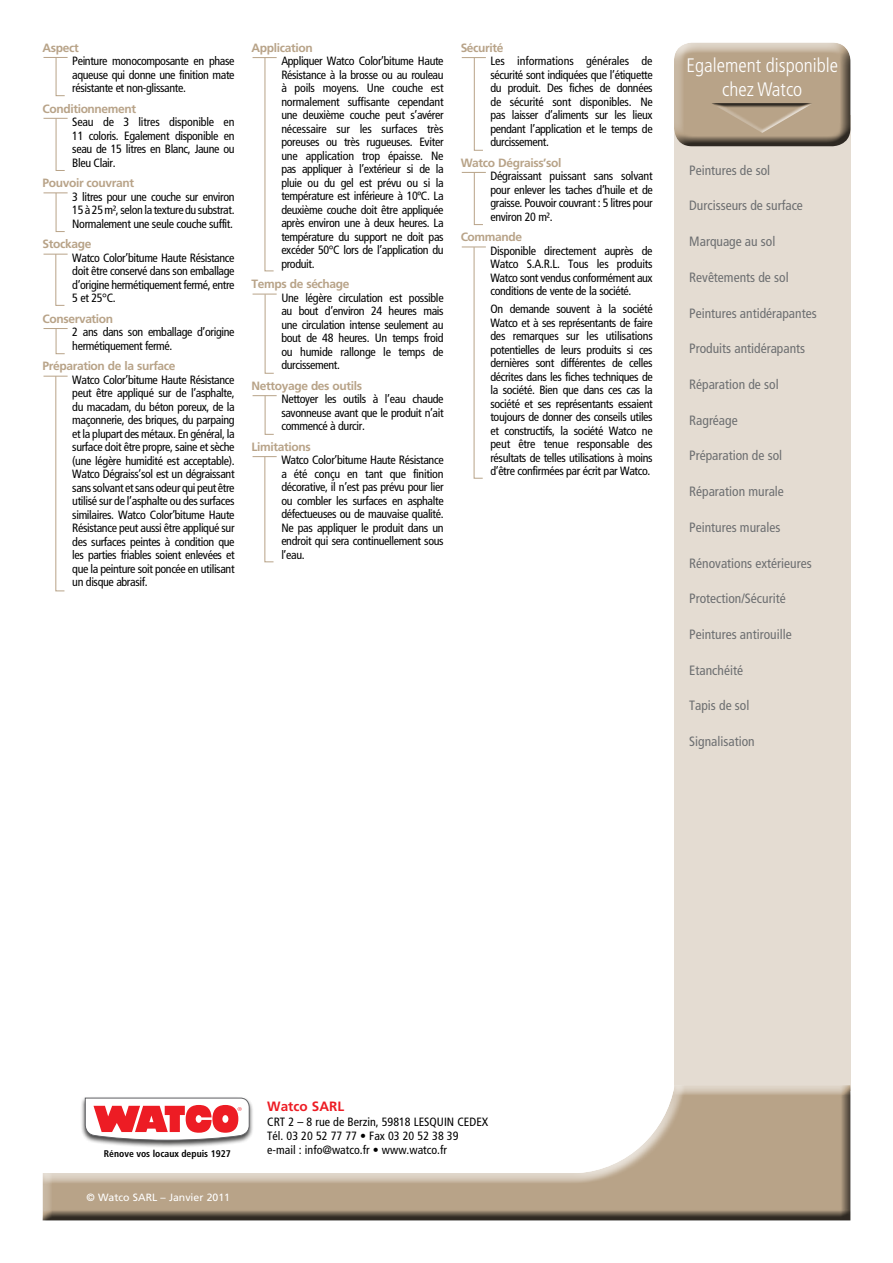
<style>
.page{position:relative;width:893px;height:1263px;background:#fff}
.page>*{position:absolute;margin:0;border:0;box-sizing:border-box;transform-origin:0 0}
.t1{font:300 condensed 19.5px/23.4px "Frutiger";color:#fff;text-align:center}
.t2{font:condensed 13.5px "Frutiger";color:#6d6f71}
.t3{font:700 13.5px "Frutiger";color:#ed1c24}
.t4{font:condensed 12px/13.5px "Frutiger";letter-spacing:-.03em;color:#000;text-align:justify}
.t5{font:700 12px "Frutiger";letter-spacing:-.03em;color:#b8a388}
.t6{font:condensed 12px/14.4px "Frutiger";color:#000}
.t7{font:10.5px "Frutiger";color:#fff}
.t8{font:700 condensed 9.75px "Frutiger";color:#000}
</style>
<div class="page">
<svg style="left:44px;top:57px;width:24px;height:39px"></svg>
<svg style="left:44px;top:118px;width:24px;height:53px"></svg>
<svg style="left:44px;top:254px;width:24px;height:52px"></svg>
<svg style="left:253px;top:57px;width:24px;height:214px"></svg>
<svg style="left:253px;top:456px;width:24px;height:106px"></svg>
<svg style="left:462px;top:247px;width:24px;height:232px"></svg>
<svg style="left:44px;top:376px;width:24px;height:215px"></svg>
<svg style="left:44px;top:193px;width:24px;height:39px"></svg>
<svg style="left:44px;top:328px;width:24px;height:26px"></svg>
<svg style="left:253px;top:395px;width:24px;height:40px"></svg>
<svg style="left:253px;top:294px;width:24px;height:80px"></svg>
<svg style="left:462px;top:57px;width:24px;height:94px"></svg>
<svg style="left:462px;top:172px;width:24px;height:53px"></svg>
<div style="left:674px;top:115px;width:176px;height:975px;background:#e4dcd2"></div>
<div style="left:41px;top:1082px;width:810px;height:140px;background:#000;opacity:.75"></div>
<div style="left:671px;top:42px;width:180px;height:107px;background:#000;opacity:.75"></div>
<div style="left:711px;top:103px;width:105px;height:30px;background:#000;opacity:.75"></div>
<div style="left:80px;top:1096px;width:180px;height:58px;background:#000;opacity:.75"></div>
<svg style="left:85px;top:1097px;width:165px;height:43px"></svg>
<p class="t5" style="left:43px;top:41px;width:38px">Aspect</p>
<p class="t4" style="left:72px;top:55px;width:164px">Peinture monocomposante en phase aqueuse qui donne une finition mate résistante et non-glissante.</p>
<p class="t5" style="left:43px;top:102px;width:95px">Conditionnement</p>
<p class="t4" style="left:72px;top:116px;width:164px">Seau de 3 litres disponible en 11 coloris. Egalement disponible en seau de 15 litres en Blanc, Jaune ou Bleu Clair.</p>
<p class="t5" style="left:43px;top:176px;width:93px">Pouvoir couvrant</p>
<p class="t4" style="left:72px;top:190px;width:164px">3 litres pour une couche sur environ 15 à 25 m², selon la texture du substrat.<br>Normalement une seule couche suffit.</p>
<p class="t5" style="left:43px;top:237px;width:50px">Stockage</p>
<p class="t4" style="left:72px;top:251px;width:164px">Watco Color’bitume Haute Résistance doit être conservé dans son emballage d’origine hermétiquement fermé, entre 5 et 25°C.</p>
<p class="t5" style="left:43px;top:312px;width:72px">Conservation</p>
<p class="t4" style="left:72px;top:326px;width:164px">2 ans dans son emballage d’origine hermétiquement fermé.</p>
<p class="t5" style="left:43px;top:359px;width:135px">Préparation de la surface</p>
<p class="t4" style="left:72px;top:373px;width:164px">Watco Color’bitume Haute Résistance peut être appliqué sur de l’asphalte, du macadam, du béton poreux, de la maçonnerie, des briques, du parpaing et la plupart des métaux. En général, la surface doit être propre, saine et sèche (une légère humidité est acceptable).<br>Watco Dégraiss’sol est un dégraissant sans solvant et sans odeur qui peut être utilisé sur de l’asphalte ou des surfaces similaires. Watco Color’bitume Haute Résistance peut aussi être appliqué sur des surfaces peintes à condition que les parties friables soient enlevées et que la peinture soit poncée en utilisant un disque abrasif.</p>
<p class="t5" style="left:252px;top:41px;width:63px">Application</p>
<p class="t4" style="left:281px;top:55px;width:164px">Appliquer Watco Color’bitume Haute Résistance à la brosse ou au rouleau à poils moyens. Une couche est normalement suffisante cependant une deuxième couche peut s’avérer nécessaire sur les surfaces très poreuses ou très rugueuses. Eviter une application trop épaisse. Ne pas appliquer à l’extérieur si de la pluie ou du gel est prévu ou si la température est inférieure à 10ºC. La deuxième couche doit être appliquée après environ une à deux heures. La température du support ne doit pas excéder 50°C lors de l’application du produit.</p>
<p class="t5" style="left:252px;top:277px;width:99px">Temps de séchage</p>
<p class="t4" style="left:281px;top:291px;width:164px">Une légère circulation est possible au bout d’environ 24 heures mais une circulation intense seulement au bout de 48 heures. Un temps froid ou humide rallonge le temps de durcissement.</p>
<p class="t5" style="left:252px;top:379px;width:112px">Nettoyage des outils</p>
<p class="t4" style="left:281px;top:393px;width:164px">Nettoyer les outils à l’eau chaude savonneuse avant que le produit n’ait commencé à durcir.</p>
<p class="t5" style="left:252px;top:440px;width:61px">Limitations</p>
<p class="t4" style="left:281px;top:454px;width:164px">Watco Color’bitume Haute Résistance a été conçu en tant que finition décorative, il n’est pas prévu pour lier ou combler les surfaces en asphalte défectueuses ou de mauvaise qualité.<br>Ne pas appliquer le produit dans un endroit qui sera continuellement sous l’eau.</p>
<p class="t5" style="left:461px;top:41px;width:44px">Sécurité</p>
<p class="t4" style="left:490px;top:55px;width:164px">Les informations générales de sécurité sont indiquées que l’étiquette du produit. Des fiches de données de sécurité sont disponibles. Ne pas laisser d’aliments sur les lieux pendant l’application et le temps de durcissement.</p>
<p class="t5" style="left:461px;top:156px;width:102px">Watco Dégraiss’sol</p>
<p class="t4" style="left:490px;top:170px;width:164px">Dégraissant puissant sans solvant pour enlever les taches d’huile et de graisse. Pouvoir couvrant : 5 litres pour environ 20 m².</p>
<p class="t5" style="left:461px;top:230px;width:63px">Commande</p>
<p class="t4" style="left:490px;top:244px;width:164px">Disponible directement auprès de Watco S.A.R.L. Tous les produits Watco sont vendus conformément aux conditions de vente de la société.</p>
<p class="t4" style="left:490px;top:302px;width:164px">On demande souvent à la société Watco et à ses représentants de faire des remarques sur les utilisations potentielles de leurs produits si ces dernières sont différentes de celles décrites dans les fiches techniques de la société. Bien que dans ces cas la société et ses représentants essaient toujours de donner des conseils utiles et constructifs, la société Watco ne peut être tenue responsable des résultats de telles utilisations à moins d’être confirmées par écrit par Watco.</p>
<h1 class="t1" style="left:686px;top:54px;width:153px">Egalement disponible chez Watco</h1>
<p class="t2" style="left:689px;top:162px;width:82px">Peintures de sol</p>
<p class="t2" style="left:689px;top:198px;width:115px">Durcisseurs de surface</p>
<p class="t2" style="left:689px;top:233px;width:88px">Marquage au sol</p>
<p class="t2" style="left:689px;top:269px;width:101px">Revêtements de sol</p>
<p class="t2" style="left:689px;top:305px;width:129px">Peintures antidérapantes</p>
<p class="t2" style="left:689px;top:341px;width:117px">Produits antidérapants</p>
<p class="t2" style="left:689px;top:376px;width:91px">Réparation de sol</p>
<p class="t2" style="left:689px;top:412px;width:50px">Ragréage</p>
<p class="t2" style="left:689px;top:448px;width:94px">Préparation de sol</p>
<p class="t2" style="left:689px;top:484px;width:96px">Réparation murale</p>
<p class="t2" style="left:689px;top:519px;width:93px">Peintures murales</p>
<p class="t2" style="left:689px;top:555px;width:124px">Rénovations extérieures</p>
<p class="t2" style="left:689px;top:591px;width:98px">Protection/Sécurité</p>
<p class="t2" style="left:689px;top:627px;width:104px">Peintures antirouille</p>
<p class="t2" style="left:689px;top:662px;width:55px">Etanchéité</p>
<p class="t2" style="left:689px;top:698px;width:62px">Tapis de sol</p>
<p class="t2" style="left:689px;top:734px;width:67px">Signalisation</p>
<p class="t8" style="left:104px;top:1148px;width:128px">Rénove vos locaux depuis 1927</p>
<p class="t7" style="left:87px;top:1191px;width:145px">© Watco SARL – Janvier 2011</p>
<p class="t3" style="left:267px;top:1098px;width:78px">Watco SARL</p>
<p class="t6" style="left:267px;top:1114px;width:223px">CRT 2 – 8 rue de Berzin, 59818 LESQUIN CEDEX<br>Tél. 03 20 52 77 77 • Fax 03 20 52 38 39 e-mail : info@watco.fr • www.watco.fr</p>
</div>
